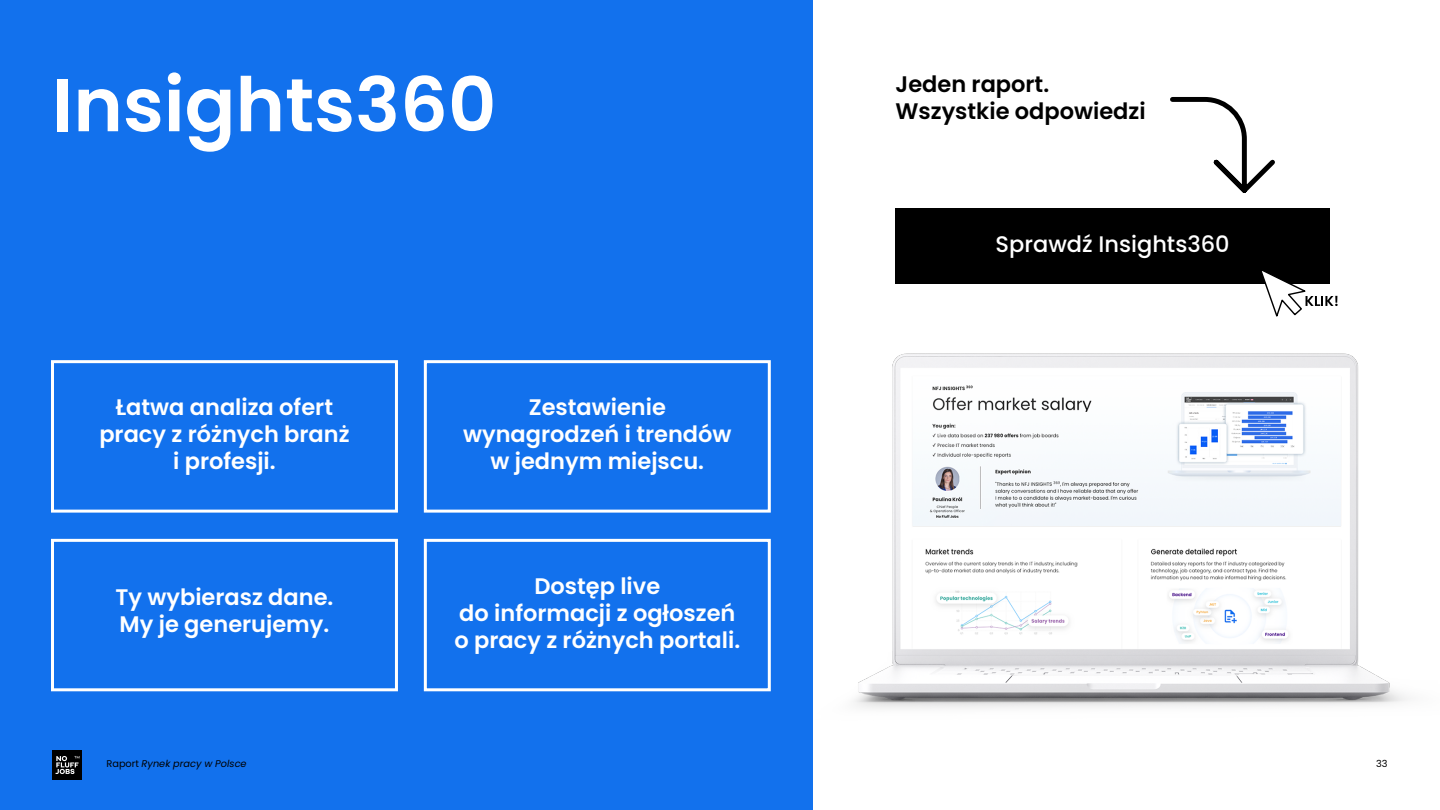
<style>
.page{position:relative;width:1440px;height:810px;background:#1271ed}
.page>*{position:absolute;margin:0;border:0;box-sizing:border-box;transform-origin:0 0}
.t1{font:600 75px "Poppins";color:#fff}
.t2{font:600 22.5px/27px "Poppins";color:#fff;text-align:center}
.t3{font:600 22.5px/27px "Poppins";color:#000}
.t4{font:500 22.5px "Poppins";color:#fff}
.t5{font:italic 9.75px "Poppins";color:#000}
.t6{font:9.75px "Poppins";color:#000}
.s1{font-style:normal}
</style>
<div class="page">
<div style="left:813px;top:0;width:627px;height:810px;background:#fff"></div>
<svg style="left:1170px;top:97px;width:105px;height:96px"></svg>
<div style="left:896px;top:208px;width:434px;height:76px;background:#000"></div>
<div style="left:51px;top:360px;width:347px;height:153px;border:3px solid #fff"></div>
<div style="left:51px;top:539px;width:347px;height:152px;border:3px solid #fff"></div>
<div style="left:424px;top:360px;width:347px;height:153px;border:3px solid #fff"></div>
<div style="left:424px;top:539px;width:347px;height:152px;border:3px solid #fff"></div>
<img style="left:854px;top:242px;width:555px;height:467px">
<div style="left:52px;top:750px;width:30px;height:30px;background:#000"></div>
<svg style="left:55px;top:756px;width:24px;height:18px"></svg>
<h1 class="t1" style="left:52px;top:61px;width:445px">Insights360</h1>
<p class="t2" style="left:99px;top:394px;width:252px">Łatwa analiza ofert pracy z różnych branż i profesji.</p>
<p class="t2" style="left:116px;top:584px;width:219px;text-align:left">Ty wybierasz dane.<br>My je generujemy.</p>
<p class="t2" style="left:463px;top:394px;width:270px">Zestawienie wynagrodzeń i trendów w jednym miejscu.</p>
<p class="t2" style="left:455px;top:573px;width:287px">Dostęp live<br>do informacji z ogłoszeń o pracy z różnych portali.</p>
<p class="t3" style="left:896px;top:71px;width:252px">Jeden raport.<br>Wszystkie odpowiedzi</p>
<p class="t4" style="left:996px;top:231px;width:235px">Sprawdź Insights360</p>
<p class="t5" style="left:106px;top:758px;width:142px"><span class="s1">Raport</span> Rynek pracy w Polsce</p>
<p class="t6" style="left:1376px;top:758px;width:13px">33</p>
</div>
